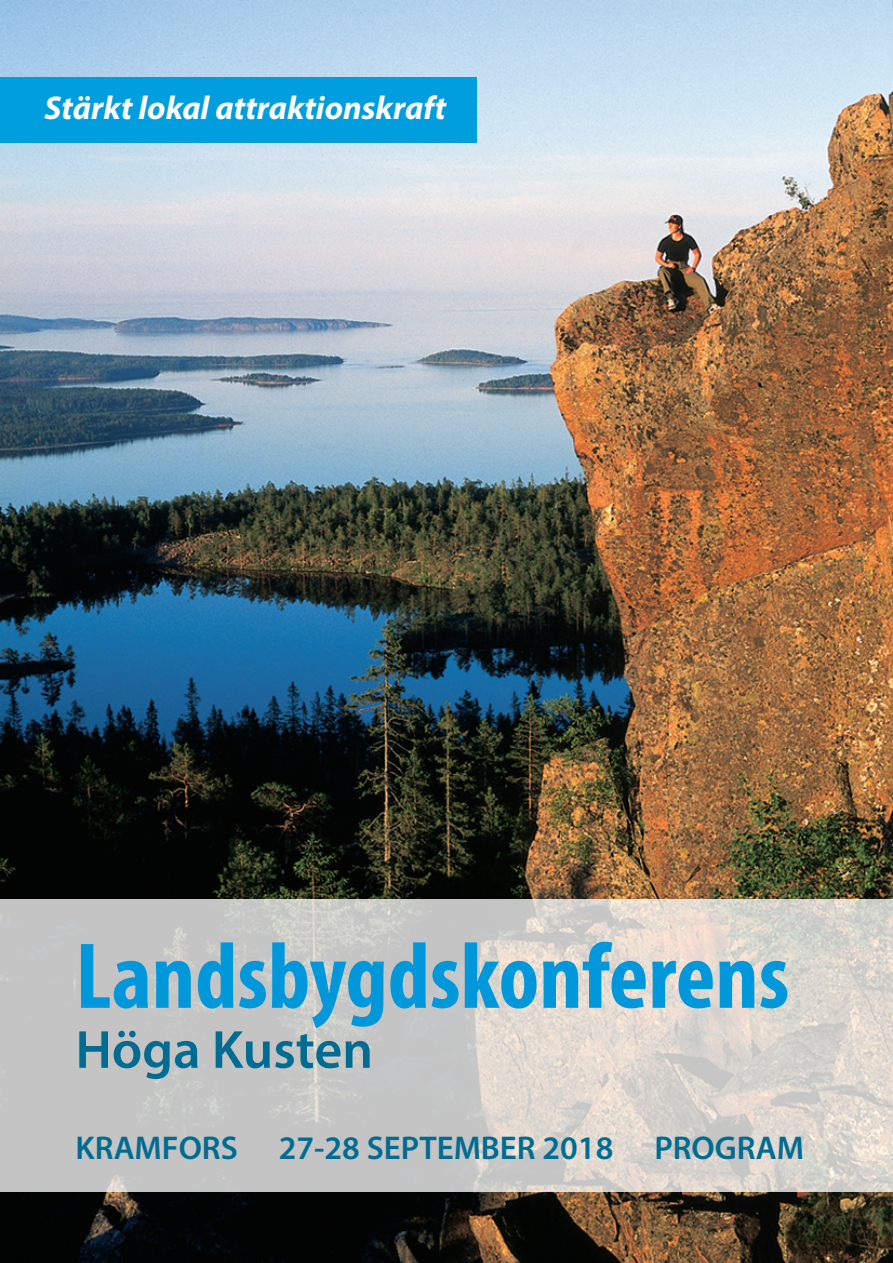
<style>
.page{position:relative;width:893px;height:1263px;background:#fff}
.page>*{position:absolute;margin:0;border:0;box-sizing:border-box;transform-origin:0 0}
.t1{font:700 condensed 94.5px "Myriad Pro";color:#0097db}
.t2{font:600 54px "Myriad Pro";color:#006c92}
.t3{font:600 33px "Myriad Pro";color:#006c92}
.t4{font:italic 700 33px "Myriad Pro";color:#fff}
</style>
<div class="page">
<img style="left:0;top:0;width:892px;height:1263px">
<div style="left:0;top:77px;width:476px;height:66px;background:#009ede"></div>
<svg style="left:0;top:899px;width:893px;height:293px;background:#d0cdc9"></svg>
<p class="t4" style="left:45px;top:86px;width:403px">Stärkt lokal attraktionskraft</p>
<h1 class="t1" style="left:75px;top:917px;width:715px">Landsbygdskonferens</h1>
<h2 class="t2" style="left:75px;top:1015px;width:299px">Höga Kusten</h2>
<p class="t3" style="left:75px;top:1127px;width:730px">KRAMFORS 27-28 SEPTEMBER 2018 PROGRAM</p>
</div>
